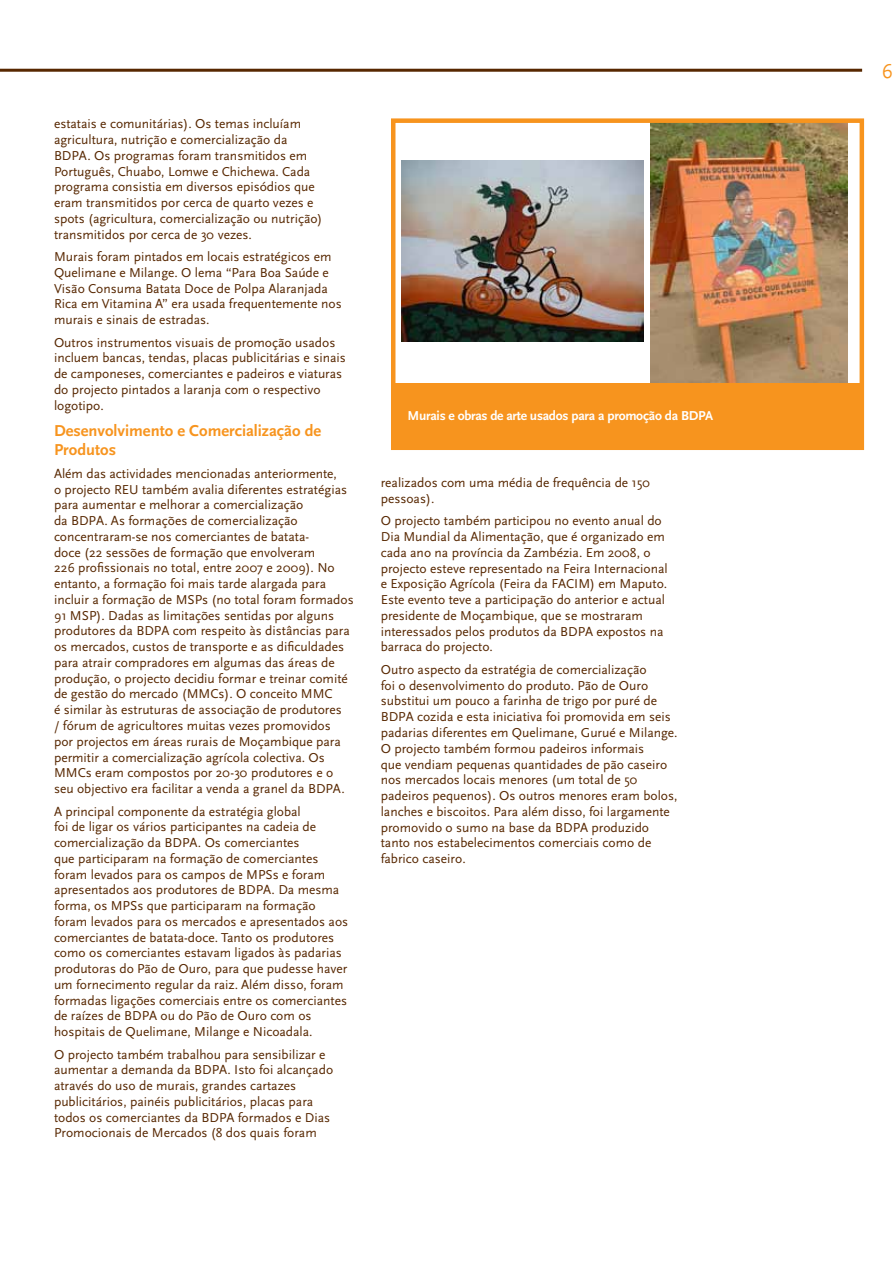
<style>
.page{position:relative;width:893px;height:1263px;background:#fff}
.page>*{position:absolute;margin:0;border:0;box-sizing:border-box;transform-origin:0 0}
.t1{font:21px "Scala Sans OT";color:#f7941e}
.t2{font:700 16.5px/19.5px "Scala Sans OT";color:#f7941e}
.t3{font:13.5px/15.8px "Scala Sans OT";color:#572700}
.t4{font:700 13.5px "Scala Sans OT";letter-spacing:-.02em;color:#fff}
</style>
<div class="page">
<hr style="left:0;top:69px;width:862px;height:3px;background:#572700">
<img style="left:650px;top:123px;width:198px;height:260px">
<div style="left:391px;top:118px;width:473px;height:332px;border:4px solid #f7941e"></div>
<div style="left:394px;top:383px;width:467px;height:64px;background:#f7941e"></div>
<img style="left:402px;top:161px;width:241px;height:181px">
<p class="t3" style="left:54px;top:116px;width:270px">estatais e comunitárias). Os temas incluíam agricultura, nutrição e comercialização da BDPA. Os programas foram transmitidos em Português, Chuabo, Lomwe e Chichewa. Cada programa consistia em diversos episódios que eram transmitidos por cerca de quarto vezes e spots (agricultura, comercialização ou nutrição) transmitidos por cerca de 30 vezes.</p>
<p class="t3" style="left:54px;top:249px;width:289px">Murais foram pintados em locais estratégicos em Quelimane e Milange. O lema “Para Boa Saúde e Visão Consuma Batata Doce de Polpa Alaranjada Rica em Vitamina A” era usada frequentemente nos murais e sinais de estradas.</p>
<p class="t3" style="left:54px;top:335px;width:293px">Outros instrumentos visuais de promoção usados incluem bancas, tendas, placas publicitárias e sinais de camponeses, comerciantes e padeiros e viaturas do projecto pintados a laranja com o respectivo logotipo.</p>
<p class="t2" style="left:54px;top:421px;width:269px">Desenvolvimento e Comercialização de<br>Produtos</p>
<p class="t3" style="left:54px;top:466px;width:301px">Além das actividades mencionadas anteriormente,<br>o projecto REU também avalia diferentes estratégias para aumentar e melhorar a comercialização<br>da BDPA. As formações de comercialização concentraram-se nos comerciantes de batata-<br>doce (22 sessões de formação que envolveram<br>226 profissionais no total, entre 2007 e 2009). No entanto, a formação foi mais tarde alargada para incluir a formação de MSPs (no total foram formados 91 MSP). Dadas as limitações sentidas por alguns produtores da BDPA com respeito às distâncias para os mercados, custos de transporte e as dificuldades para atrair compradores em algumas das áreas de produção, o projecto decidiu formar e treinar comité de gestão do mercado (MMCs). O conceito MMC<br>é similar às estruturas de associação de produtores<br>/ fórum de agricultores muitas vezes promovidos<br>por projectos em áreas rurais de Moçambique para permitir a comercialização agrícola colectiva. Os MMCs eram compostos por 20-30 produtores e o seu objectivo era facilitar a venda a granel da BDPA.</p>
<p class="t3" style="left:54px;top:803px;width:296px">A principal componente da estratégia global<br>foi de ligar os vários participantes na cadeia de comercialização da BDPA. Os comerciantes<br>que participaram na formação de comerciantes foram levados para os campos de MPSs e foram apresentados aos produtores de BDPA. Da mesma forma, os MPSs que participaram na formação foram levados para os mercados e apresentados aos comerciantes de batata-doce. Tanto os produtores como os comerciantes estavam ligados às padarias produtoras do Pão de Ouro, para que pudesse haver um fornecimento regular da raiz. Além disso, foram formadas ligações comerciais entre os comerciantes de raízes de BDPA ou do Pão de Ouro com os hospitais de Quelimane, Milange e Nicoadala.</p>
<p class="t3" style="left:54px;top:1047px;width:281px">O projecto também trabalhou para sensibilizar e aumentar a demanda da BDPA. Isto foi alcançado através do uso de murais, grandes cartazes publicitários, painéis publicitários, placas para todos os comerciantes da BDPA formados e Dias Promocionais de Mercados (8 dos quais foram</p>
<p class="t4" style="left:407px;top:408px;width:307px">Murais e obras de arte usados para a promoção da BDPA</p>
<p class="t3" style="left:381px;top:475px;width:271px">realizados com uma média de frequência de 150 pessoas).</p>
<p class="t3" style="left:381px;top:513px;width:288px">O projecto também participou no evento anual do Dia Mundial da Alimentação, que é organizado em cada ano na província da Zambézia. Em 2008, o projecto esteve representado na Feira Internacional e Exposição Agrícola (Feira da FACIM) em Maputo.<br>Este evento teve a participação do anterior e actual presidente de Moçambique, que se mostraram interessados pelos produtos da BDPA expostos na barraca do projecto.</p>
<p class="t3" style="left:381px;top:662px;width:298px">Outro aspecto da estratégia de comercialização<br>foi o desenvolvimento do produto. Pão de Ouro substitui um pouco a farinha de trigo por puré de BDPA cozida e esta iniciativa foi promovida em seis padarias diferentes em Quelimane, Gurué e Milange.<br>O projecto também formou padeiros informais<br>que vendiam pequenas quantidades de pão caseiro nos mercados locais menores (um total de 50 padeiros pequenos). Os outros menores eram bolos, lanches e biscoitos. Para além disso, foi largamente promovido o sumo na base da BDPA produzido tanto nos estabelecimentos comerciais como de fabrico caseiro.</p>
<h1 class="t1" style="left:882px;top:60px;width:13px">6</h1>
</div>
